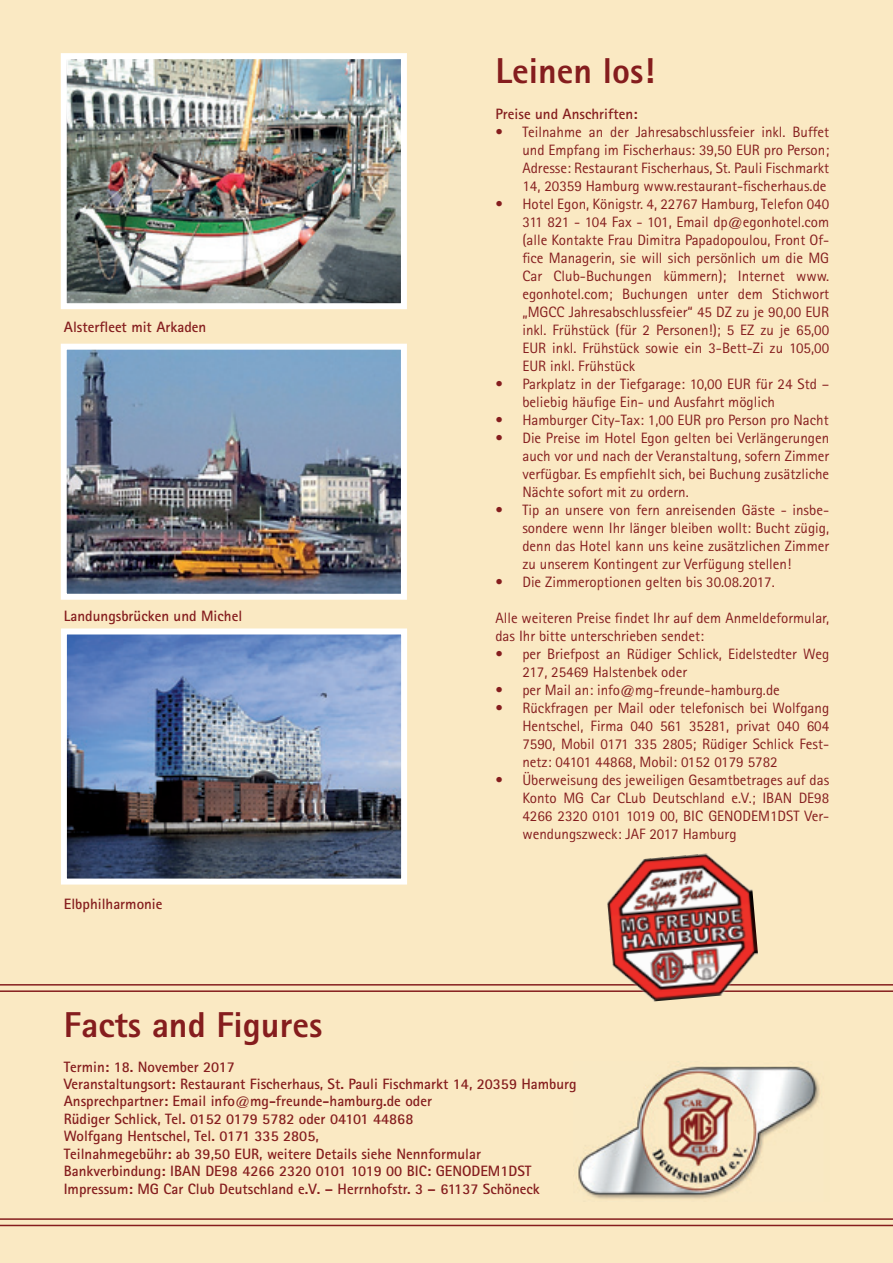
<style>
.page{position:relative;width:893px;height:1263px;background:#fae9c3}
.page>*{position:absolute;margin:0;border:0;box-sizing:border-box;transform-origin:0 0}
.Body_1__Abs{font:800 36px "Rotis Sans Serif";color:#851d1e}
.Body_1__Abs-2{font:15px/18px "Rotis Sans Serif";color:#851d1e;text-align:justify}
.Bildunterschrift{font:700 15px "Rotis Sans Serif";color:#851d1e}
</style>
<div class="page">
<img style="left:68px;top:60px;width:332px;height:242px">
<div style="left:61px;top:53px;width:346px;height:256px;border:6px solid #fff"></div>
<img style="left:68px;top:351px;width:332px;height:242px">
<div style="left:61px;top:344px;width:346px;height:256px;border:6px solid #fff"></div>
<img style="left:68px;top:635px;width:332px;height:242px">
<div style="left:61px;top:628px;width:346px;height:256px;border:6px solid #fff"></div>
<img style="left:573px;top:1062px;width:256px;height:140px">
<hr style="left:0;top:990px;width:893px;height:2px;background:#851d1e">
<hr style="left:0;top:984px;width:893px;height:1px;background:#851d1e">
<hr style="left:0;top:1225px;width:893px;height:1px;background:#851d1e">
<hr style="left:0;top:1218px;width:893px;height:2px;background:#851d1e">
<img style="left:604px;top:850px;width:157px;height:155px">
<p class="Bildunterschrift" style="left:64px;top:318px;width:144px">Alsterfleet mit Arkaden</p>
<p class="Bildunterschrift" style="left:64px;top:607px;width:180px">Landungsbrücken und Michel</p>
<p class="Bildunterschrift" style="left:64px;top:894px;width:100px">Elbphilharmonie</p>
<p class="Body_1__Abs" style="left:495px;top:48px;width:161px">Leinen los!</p>
<p class="Bildunterschrift" style="left:495px;top:104px;width:144px">Preise und Anschriften:</p>
<p class="Body_1__Abs-2" style="left:522px;top:123px;width:308px;text-indent:-27px">• Teilnahme an der Jahresabschlussfeier inkl. Buffet und Empfang im Fischerhaus: 39,50 EUR pro Person; Adresse: Restaurant Fischerhaus, St. Pauli Fischmarkt 14, 20359 Hamburg www.restaurant-fischerhaus.de</p>
<p class="Body_1__Abs-2" style="left:522px;top:195px;width:308px;text-indent:-27px">• Hotel Egon, Königstr. 4, 22767 Hamburg, Telefon 040<br>311 821 - 104 Fax - 101, Email dp@egonhotel.com (alle Kontakte Frau Dimitra Papadopoulou, Front Of&shy;fice Managerin, sie will sich persönlich um die MG Car Club-Buchungen kümmern); Internet www. egonhotel.com; Buchungen unter dem Stichwort „MGCC Jahresabschlussfeier“ 45 DZ zu je 90,00 EUR inkl. Frühstück (für 2 Personen!); 5 EZ zu je 65,00<br>EUR inkl. Frühstück sowie ein 3-Bett-Zi zu 105,00<br>EUR inkl. Frühstück</p>
<p class="Body_1__Abs-2" style="left:522px;top:375px;width:308px;text-indent:-27px">• Parkplatz in der Tiefgarage: 10,00 EUR für 24 Std – beliebig häufige Ein- und Ausfahrt möglich</p>
<p class="Body_1__Abs-2" style="left:495px;top:411px;width:335px">• Hamburger City-Tax: 1,00 EUR pro Person pro Nacht</p>
<p class="Body_1__Abs-2" style="left:522px;top:429px;width:308px;text-indent:-27px">• Die Preise im Hotel Egon gelten bei Verlängerungen auch vor und nach der Veranstaltung, sofern Zimmer verfügbar. Es empfiehlt sich, bei Buchung zusätzliche Nächte sofort mit zu ordern.</p>
<p class="Body_1__Abs-2" style="left:522px;top:501px;width:308px;text-indent:-27px">• Tip an unsere von fern anreisenden Gäste - insbe&shy;sondere wenn Ihr länger bleiben wollt: Bucht zügig, denn das Hotel kann uns keine zusätzlichen Zimmer zu unserem Kontingent zur Verfügung stellen!</p>
<p class="Body_1__Abs-2" style="left:495px;top:573px;width:281px">• Die Zimmeroptionen gelten bis 30.08.2017.</p>
<p class="Body_1__Abs-2" style="left:495px;top:609px;width:335px">Alle weiteren Preise findet Ihr auf dem Anmeldeformular, das Ihr bitte unterschrieben sendet:</p>
<p class="Body_1__Abs-2" style="left:522px;top:645px;width:308px;text-indent:-27px">• per Briefpost an Rüdiger Schlick, Eidelstedter Weg<br>217, 25469 Halstenbek oder</p>
<p class="Body_1__Abs-2" style="left:495px;top:681px;width:286px">• per Mail an: info@mg-freunde-hamburg.de</p>
<p class="Body_1__Abs-2" style="left:522px;top:699px;width:308px;text-indent:-27px">• Rückfragen per Mail oder telefonisch bei Wolfgang Hentschel, Firma 040 561 35281, privat 040 604<br>7590, Mobil 0171 335 2805; Rüdiger Schlick Fest&shy;netz: 04101 44868, Mobil: 0152 0179 5782</p>
<p class="Body_1__Abs-2" style="left:522px;top:771px;width:308px;text-indent:-27px">• Überweisung des jeweiligen Gesamtbetrages auf das Konto MG Car CLub Deutschland e.V.; IBAN DE98<br>4266 2320 0101 1019 00, BIC GENODEM1DST Ver&shy;wendungszweck: JAF 2017 Hamburg</p>
<p class="Body_1__Abs" style="left:64px;top:1002px;width:260px">Facts and Figures</p>
<p class="Bildunterschrift" style="left:64px;top:1057px;width:173px">Termin: 18. November 2017</p>
<p class="Bildunterschrift" style="left:64px;top:1074px;width:515px">Veranstaltungsort: Restaurant Fischerhaus, St. Pauli Fischmarkt 14, 20359 Hamburg</p>
<p class="Bildunterschrift" style="left:64px;top:1092px;width:370px">Ansprechpartner: Email info@mg-freunde-hamburg.de oder</p>
<p class="Bildunterschrift" style="left:64px;top:1109px;width:351px">Rüdiger Schlick, Tel. 0152 0179 5782 oder 04101 44868</p>
<p class="Bildunterschrift" style="left:64px;top:1127px;width:256px">Wolfgang Hentschel, Tel. 0171 335 2805,</p>
<p class="Bildunterschrift" style="left:64px;top:1144px;width:419px">Teilnahmegebühr: ab 39,50 EUR, weitere Details siehe Nennformular</p>
<p class="Bildunterschrift" style="left:64px;top:1161px;width:469px">Bankverbindung: IBAN DE98 4266 2320 0101 1019 00 BIC: GENODEM1DST</p>
<p class="Bildunterschrift" style="left:64px;top:1179px;width:478px">Impressum: MG Car Club Deutschland e.V. – Herrnhofstr. 3 – 61137 Schöneck</p>
</div>
